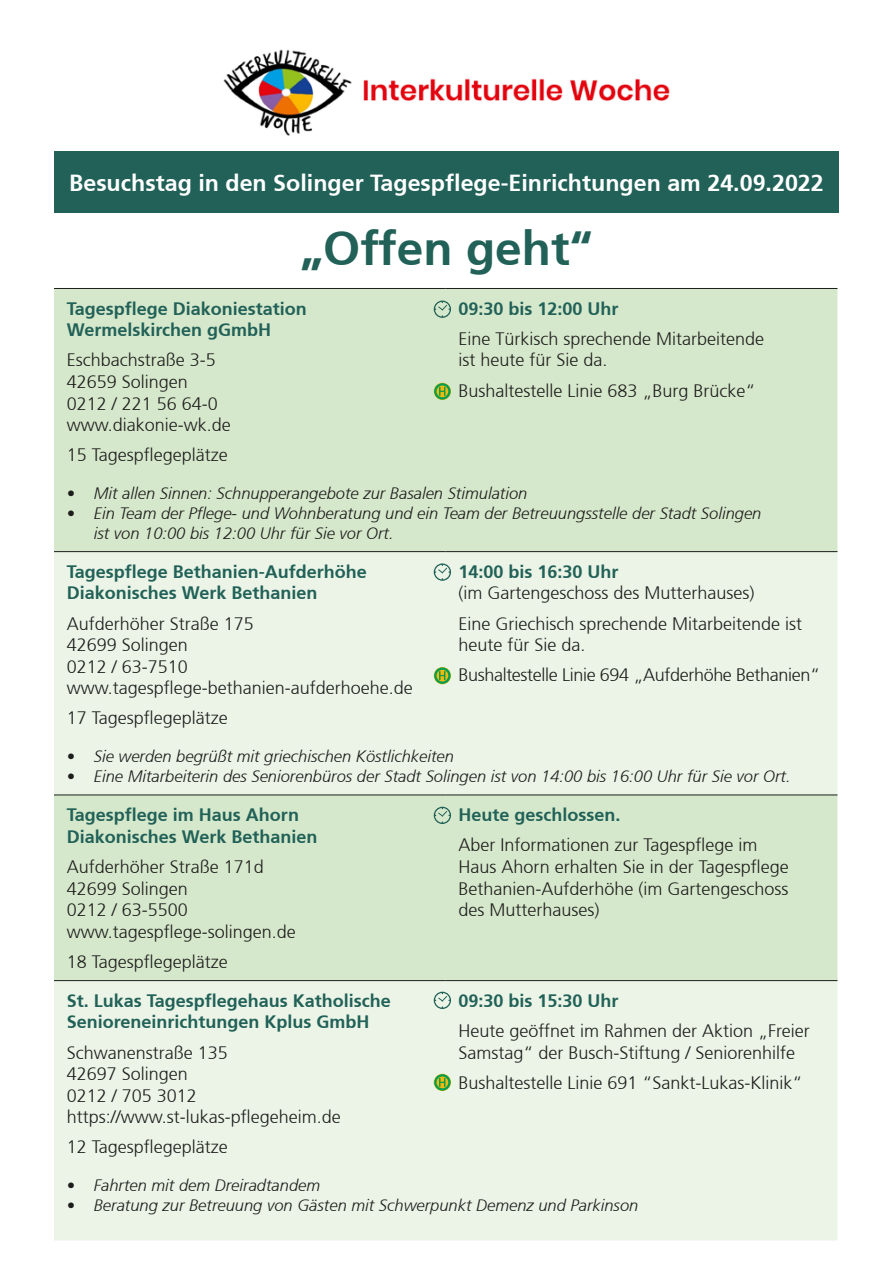
<style>
.page{position:relative;width:893px;height:1263px;background:#fff}
.page>*{position:absolute;margin:0;border:0;box-sizing:border-box;transform-origin:0 0}
.t1{font:700 47.85px "Frutiger";color:#216157}
.t2{font:700 23.25px "Frutiger";color:#fff}
.t3{font:300 18px/21.6px "Frutiger";color:#1d1d1b}
.t4{font:700 18px/21.6px "Frutiger";color:#216157}
.t5{font:300 18px/30.2px "Frutiger";letter-spacing:-.02em;color:#1d1d1b}
.t6{font:italic 300 16.5px/19.8px "Frutiger";color:#1d1d1b}
</style>
<div class="page">
<div style="left:54px;top:289px;width:783px;height:262px;background:#d6e8cc"></div>
<svg style="left:54px;top:552px;width:783px;height:688px;background:#e5f0df"></svg>
<hr style="left:54px;top:288px;width:392px;height:1px;background:#1d1d1b">
<hr style="left:446px;top:288px;width:391px;height:1px;background:#1d1d1b">
<hr style="left:54px;top:551px;width:392px;height:1px;background:#1d1d1b">
<hr style="left:446px;top:551px;width:391px;height:1px;background:#1d1d1b">
<hr style="left:54px;top:794px;width:392px;height:1px;background:#1d1d1b">
<hr style="left:446px;top:794px;width:391px;height:1px;background:#1d1d1b">
<hr style="left:54px;top:980px;width:392px;height:1px;background:#1d1d1b">
<hr style="left:446px;top:980px;width:391px;height:1px;background:#1d1d1b">
<div style="left:54px;top:151px;width:785px;height:62px;background:#216157"></div>
<svg style="left:434px;top:1074px;width:17px;height:17px"></svg>
<svg style="left:434px;top:1074px;width:17px;height:16px"></svg>
<svg style="left:436px;top:1076px;width:12px;height:12px"></svg>
<svg style="left:439px;top:1078px;width:6px;height:9px"></svg>
<svg style="left:434px;top:667px;width:17px;height:17px"></svg>
<svg style="left:436px;top:670px;width:12px;height:11px"></svg>
<svg style="left:439px;top:671px;width:6px;height:9px"></svg>
<svg style="left:434px;top:383px;width:17px;height:17px"></svg>
<svg style="left:436px;top:385px;width:12px;height:12px"></svg>
<svg style="left:439px;top:387px;width:6px;height:9px"></svg>
<svg style="left:434px;top:301px;width:17px;height:17px"></svg>
<svg style="left:434px;top:563px;width:17px;height:18px"></svg>
<svg style="left:434px;top:807px;width:17px;height:17px"></svg>
<svg style="left:434px;top:992px;width:17px;height:17px"></svg>
<img style="left:224px;top:50px;width:445px;height:85px">
<p class="t2" style="left:69px;top:169px;width:756px">Besuchstag in den Solinger Tagespflege-Einrichtungen am 24.09.2022</p>
<h1 class="t1" style="left:300px;top:220px;width:294px">„Offen geht“</h1>
<p class="t4" style="left:67px;top:298px;width:242px">Tagespflege Diakoniestation<br>Wermelskirchen gGmbH</p>
<p class="t3" style="left:67px;top:350px;width:166px">Eschbachstraße 3-5<br>42659 Solingen<br>0212 / 221 56 64-0 www.diakonie-wk.de</p>
<p class="t3" style="left:67px;top:445px;width:163px">15 Tagespflegeplätze</p>
<p class="t4" style="left:458px;top:298px;width:162px">09:30 bis 12:00 Uhr</p>
<p class="t3" style="left:458px;top:328px;width:307px">Eine Türkisch sprechende Mitarbeitende ist heute für Sie da.</p>
<p class="t3" style="left:458px;top:380px;width:299px">Bushaltestelle Linie 683 „Burg Brücke“</p>
<p class="t6" style="left:67px;top:484px;width:462px">• Mit allen Sinnen: Schnupperangebote zur Basalen Stimulation</p>
<p class="t6" style="left:94px;top:504px;width:669px;text-indent:-27px">• Ein Team der Pflege- und Wohnberatung und ein Team der Betreuungsstelle der Stadt Solingen ist von 10:00 bis 12:00 Uhr für Sie vor Ort.</p>
<p class="t4" style="left:67px;top:561px;width:302px">Tagespflege Bethanien-Aufderhöhe<br>Diakonisches Werk Bethanien</p>
<p class="t3" style="left:67px;top:613px;width:348px">Aufderhöher Straße 175<br>42699 Solingen<br>0212 / 63-7510 www.tagespflege-bethanien-aufderhoehe.de</p>
<p class="t3" style="left:67px;top:708px;width:163px">17 Tagespflegeplätze</p>
<p class="t4" style="left:458px;top:561px;width:162px">14:00 bis 16:30 Uhr</p>
<p class="t3" style="left:458px;top:578px;width:345px;line-height:30.2px">(im Gartengeschoss des Mutterhauses)<br>Eine Griechisch sprechende Mitarbeitende ist</p>
<p class="t5" style="left:458px;top:630px;width:363px">heute für Sie da.<br>Bushaltestelle Linie 694 „Aufderhöhe Bethanien“</p>
<p class="t6" style="left:67px;top:747px;width:389px">• Sie werden begrüßt mit griechischen Köstlichkeiten</p>
<p class="t6" style="left:67px;top:767px;width:725px">• Eine Mitarbeiterin des Seniorenbüros der Stadt Solingen ist von 14:00 bis 16:00 Uhr für Sie vor Ort.</p>
<p class="t4" style="left:67px;top:804px;width:252px">Tagespflege im Haus Ahorn<br>Diakonisches Werk Bethanien</p>
<p class="t3" style="left:67px;top:856px;width:231px">Aufderhöher Straße 171d<br>42699 Solingen<br>0212 / 63-5500 www.tagespflege-solingen.de</p>
<p class="t3" style="left:67px;top:951px;width:163px">18 Tagespflegeplätze</p>
<p class="t4" style="left:458px;top:804px;width:164px">Heute geschlossen.</p>
<p class="t3" style="left:458px;top:834px;width:332px">Aber Informationen zur Tagespflege im Haus Ahorn erhalten Sie in der Tagespflege Bethanien-Aufderhöhe (im Gartengeschoss des Mutterhauses)</p>
<p class="t4" style="left:67px;top:990px;width:326px">St. Lukas Tagespflegehaus Katholische<br>Senioreneinrichtungen Kplus GmbH</p>
<p class="t3" style="left:67px;top:1042px;width:276px">Schwanenstraße 135<br>42697 Solingen<br>0212 / 705 3012 https://www.st-lukas-pflegeheim.de</p>
<p class="t3" style="left:67px;top:1137px;width:163px">12 Tagespflegeplätze</p>
<p class="t4" style="left:458px;top:990px;width:162px">09:30 bis 15:30 Uhr</p>
<p class="t3" style="left:458px;top:1020px;width:353px">Heute geöffnet im Rahmen der Aktion „Freier<br>Samstag“ der Busch-Stiftung / Seniorenhilfe</p>
<p class="t3" style="left:458px;top:1072px;width:346px">Bushaltestelle Linie 691 “Sankt-Lukas-Klinik“</p>
<p class="t6" style="left:67px;top:1176px;width:255px">• Fahrten mit dem Dreiradtandem</p>
<p class="t6" style="left:67px;top:1196px;width:573px">• Beratung zur Betreuung von Gästen mit Schwerpunkt Demenz und Parkinson</p>
</div>
